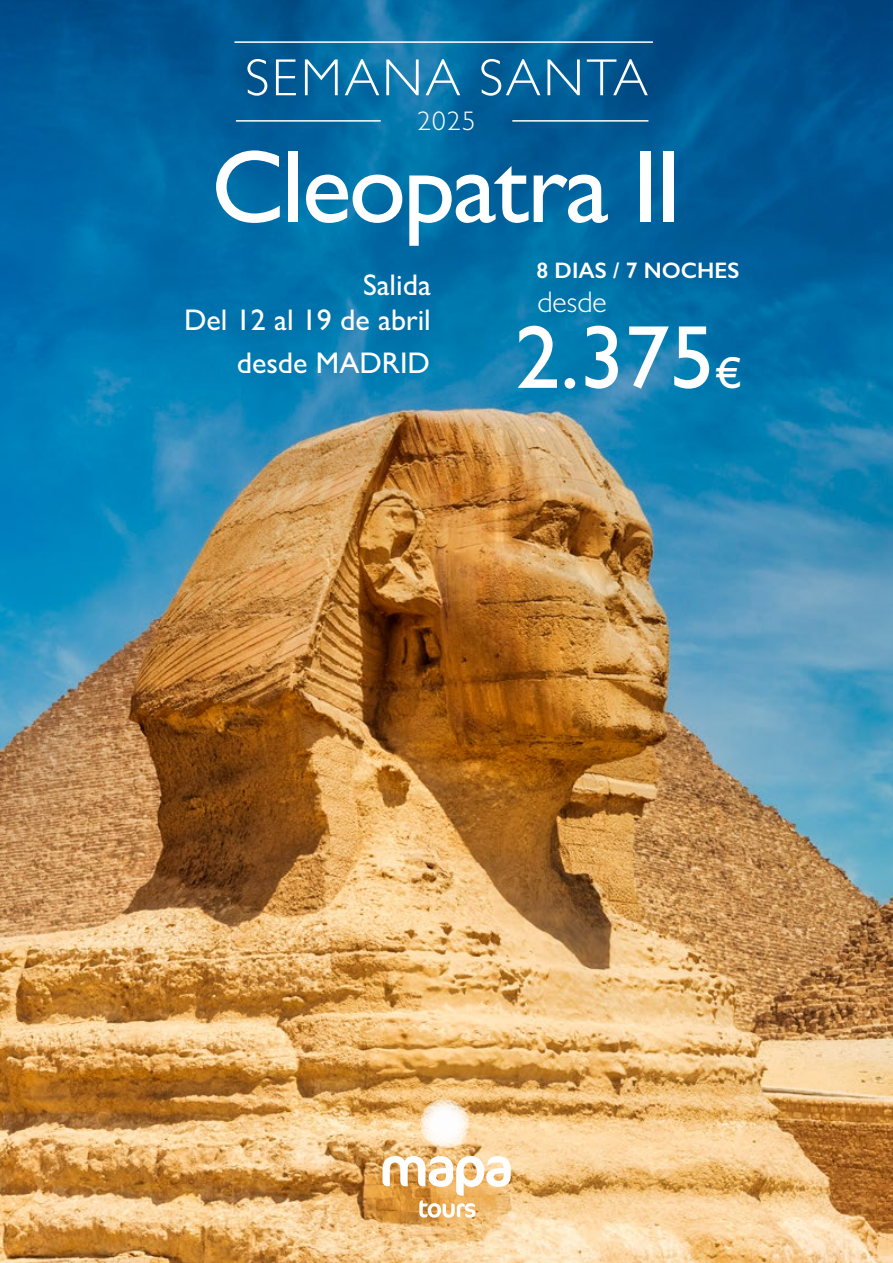
<style>
.page{position:relative;width:893px;height:1263px;background:#fff}
.page>*{position:absolute;margin:0;border:0;box-sizing:border-box;transform-origin:0 0}
.t1{font:500 103.5px "Gill Sans";letter-spacing:-.025em;color:#fff}
.t2{font:500 90px "Gill Sans";color:#fff}
.t3{font:300 52.5px "Gill Sans";letter-spacing:.05em;color:#fff}
.t4{font:500 30px/35.5px "Gill Sans";color:#fff;text-align:right}
.t5{font:300 30px "Gill Sans";color:#fff}
.t6{font:300 27px "Gill Sans";color:#fff}
.t7{font:600 22.5px "Gill Sans";color:#fff}
.s1{font-size:45px}
</style>
<div class="page">
<img style="left:0;top:0;width:893px;height:1263px">
<div style="left:432px;top:1099px;width:25px;height:49px;background:#f3d3a8;border-radius:50%"></div>
<svg style="left:421px;top:1100px;width:48px;height:47px;background:#f8e8d2"></svg>
<svg style="left:382px;top:1156px;width:129px;height:62px"></svg>
<hr style="left:236px;top:120px;width:145px;height:2px;background:#fff">
<hr style="left:512px;top:120px;width:136px;height:2px;background:#fff">
<hr style="left:234px;top:41px;width:419px;height:2px;background:#fff">
<h3 class="t3" style="left:245px;top:46px;width:405px">SEMANA SANTA</h3>
<p class="t6" style="left:417px;top:104px;width:60px">2025</p>
<h1 class="t1" style="left:211px;top:126px;width:472px">Cleopatra II</h1>
<p class="t4" style="left:184px;top:267px;width:248px">Salida<br>Del 12 al 19 de abril</p>
<p class="t4" style="left:237px;top:344px;width:195px">desde MADRID</p>
<p class="t7" style="left:536px;top:257px;width:204px">8 DIAS / 7 NOCHES</p>
<p class="t5" style="left:537px;top:284px;width:71px">desde</p>
<h2 class="t2" style="left:515px;top:304px;width:229px">2.375<span class="s1">€</span></h2>
</div>
